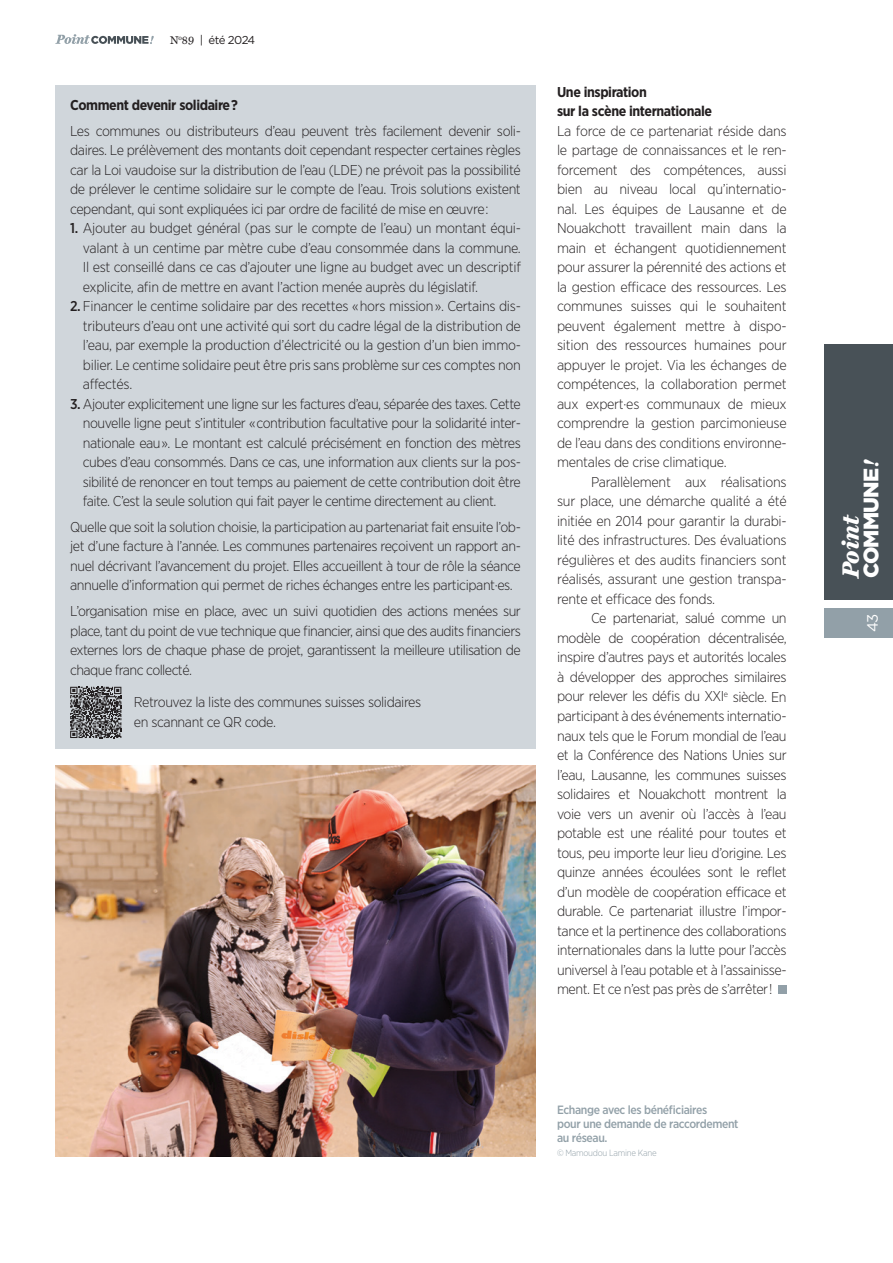
<style>
.page{position:relative;width:893px;height:1263px;background:#fff}
.page>*{position:absolute;margin:0;border:0;box-sizing:border-box;transform-origin:0 0}
.t1{font:italic 700 24px "Miller Daily Two";color:#fff}
.t2{font:900 21px "Gotham";letter-spacing:-.04em;color:#fff}
.t3{font:15px "Gotham";color:#fff}
.t4{font:300 14.25px/19.5px "Gotham Semi Narrow";letter-spacing:-.03em;color:#231f20;text-align:justify}
.t5{font:700 14.25px/19.5px "Gotham Semi Narrow";letter-spacing:-.03em;color:#231f20}
.t6{font:500 12px/14.2px "Gotham Semi Narrow";letter-spacing:-.03em;color:#92a0a8}
.t7{font:11.4px "Gotham";letter-spacing:-.05em;color:#231f20}
.t8{font:300 9px "Gotham Semi Narrow";letter-spacing:-.03em;color:#92a0a8}
.s1{font-family:"Miller Daily Two"}
.s2{font-weight:500}
.s3{font-family:"Miller Daily Two";font-weight:700;font-style:italic}
</style>
<div class="page">
<svg style="left:55px;top:34px;width:99px;height:10px"></svg>
<div style="left:825px;top:344px;width:68px;height:256px;background:#485157"></div>
<div style="left:825px;top:608px;width:68px;height:30px;background:#92a0a8"></div>
<div style="left:778px;top:985px;width:9px;height:9px;background:#92a0a8"></div>
<img style="left:55px;top:765px;width:481px;height:392px">
<div style="left:55px;top:85px;width:481px;height:663px;background:#d0d6db"></div>
<svg style="left:70px;top:687px;width:51px;height:51px;background:#696a6c"></svg>
<p class="t7" style="left:170px;top:33px;width:87px"><span class="s1">N</span><sup>o</sup><span class="s1">89</span> | été 2024</p>
<p class="t5" style="left:70px;top:95px;width:169px">Comment devenir solidaire?</p>
<p class="t4" style="left:70px;top:121px;width:452px">Les communes ou distributeurs d’eau peuvent très facilement devenir soli&shy;daires. Le prélèvement des montants doit cependant respecter certaines règles car la Loi vaudoise sur la distribution de l’eau (LDE) ne prévoit pas la possibilité de prélever le centime solidaire sur le compte de l’eau. Trois solutions existent cependant, qui sont expliquées ici par ordre de facilité de mise en œuvre:</p>
<p class="t4" style="left:83px;top:218px;width:439px;text-indent:-13px"><span class="s2">1.</span> Ajouter au budget général (pas sur le compte de l’eau) un montant équi&shy;valant à un centime par mètre cube d’eau consommée dans la commune.<br>Il est conseillé dans ce cas d’ajouter une ligne au budget avec un descriptif explicite, afin de mettre en avant l’action menée auprès du législatif.</p>
<p class="t4" style="left:83px;top:296px;width:439px;text-indent:-13px"><span class="s2">2.</span> Financer le centime solidaire par des recettes «hors mission». Certains dis&shy;tributeurs d’eau ont une activité qui sort du cadre légal de la distribution de l’eau, par exemple la production d’électricité ou la gestion d’un bien immo&shy;bilier. Le centime solidaire peut être pris sans problème sur ces comptes non affectés.</p>
<p class="t4" style="left:83px;top:394px;width:439px;text-indent:-13px"><span class="s2">3.</span> Ajouter explicitement une ligne sur les factures d’eau, séparée des taxes. Cette nouvelle ligne peut s’intituler «contribution facultative pour la solidarité inter&shy;nationale eau». Le montant est calculé précisément en fonction des mètres cubes d’eau consommés. Dans ce cas, une information aux clients sur la pos&shy;sibilité de renoncer en tout temps au paiement de cette contribution doit être faite. C’est la seule solution qui fait payer le centime directement au client.</p>
<p class="t4" style="left:70px;top:517px;width:452px">Quelle que soit la solution choisie, la participation au partenariat fait ensuite l’ob&shy;jet d’une facture à l’année. Les communes partenaires reçoivent un rapport an&shy;nuel décrivant l’avancement du projet. Elles accueillent à tour de rôle la séance annuelle d’information qui permet de riches échanges entre les participant·es.</p>
<p class="t4" style="left:70px;top:601px;width:452px">L’organisation mise en place, avec un suivi quotidien des actions menées sur place, tant du point de vue technique que financier, ainsi que des audits financiers externes lors de chaque phase de projet, garantissent la meilleure utilisation de chaque franc collecté.</p>
<p class="t4" style="left:134px;top:692px;width:289px">Retrouvez la liste des communes suisses solidaires en scannant ce QR code.</p>
<p class="t5" style="left:557px;top:82px;width:157px">Une inspiration<br>sur la scène internationale</p>
<p class="t4" style="left:557px;top:121px;width:231px">La force de ce partenariat réside dans le partage de connaissances et le ren&shy;forcement des compétences, aussi bien au niveau local qu’internatio&shy;nal. Les équipes de Lausanne et de Nouakchott travaillent main dans la main et échangent quotidiennement pour assurer la pérennité des actions et la gestion efficace des ressources. Les communes suisses qui le souhaitent peuvent également mettre à dispo&shy;sition des ressources humaines pour appuyer le projet. Via les échanges de compétences, la collaboration permet aux expert·es communaux de mieux comprendre la gestion parcimonieuse de l’eau dans des conditions environne&shy;mentales de crise climatique.</p>
<p class="t4" style="left:557px;top:472px;width:231px;text-indent:34px">Parallèlement aux réalisations sur place, une démarche qualité a été initiée en 2014 pour garantir la durabi&shy;lité des infrastructures. Des évaluations régulières et des audits financiers sont réalisés, assurant une gestion transpa&shy;rente et efficace des fonds.</p>
<p class="t4" style="left:557px;top:608px;width:231px;text-indent:34px">Ce partenariat, salué comme un modèle de coopération décentralisée, inspire d’autres pays et autorités locales à développer des approches similaires pour relever les défis du XXI<sup>e</sup> siècle. En participant à des événements internatio&shy;naux tels que le Forum mondial de l’eau et la Conférence des Nations Unies sur l’eau, Lausanne, les communes suisses solidaires et Nouakchott montrent la voie vers un avenir où l’accès à l’eau potable est une réalité pour toutes et tous, peu importe leur lieu d’origine. Les quinze années écoulées sont le reflet d’un modèle de coopération efficace et durable. Ce partenariat illustre l’impor&shy;tance et la pertinence des collaborations internationales dans la lutte pour l’accès universel à l’eau potable et à l’assainisse&shy;ment. Et ce n’est pas près de s’arrêter!</p>
<p class="t6" style="left:557px;top:1102px;width:183px">Echange avec les bénéficiaires<br>pour une demande de raccordement au réseau.</p>
<p class="t8" style="left:557px;top:1148px;width:101px">© Mamoudou Lamine Kane</p>
<h2 class="t2" style="left:859px;top:578px;width:120px;rotate:-90deg">COMMUNE<span class="s3">!</span></h2>
<h1 class="t1" style="left:836px;top:578px;width:66px;rotate:-90deg">Point</h1>
<p class="t3" style="left:864px;top:632px;width:20px;rotate:-90deg">43</p>
</div>
